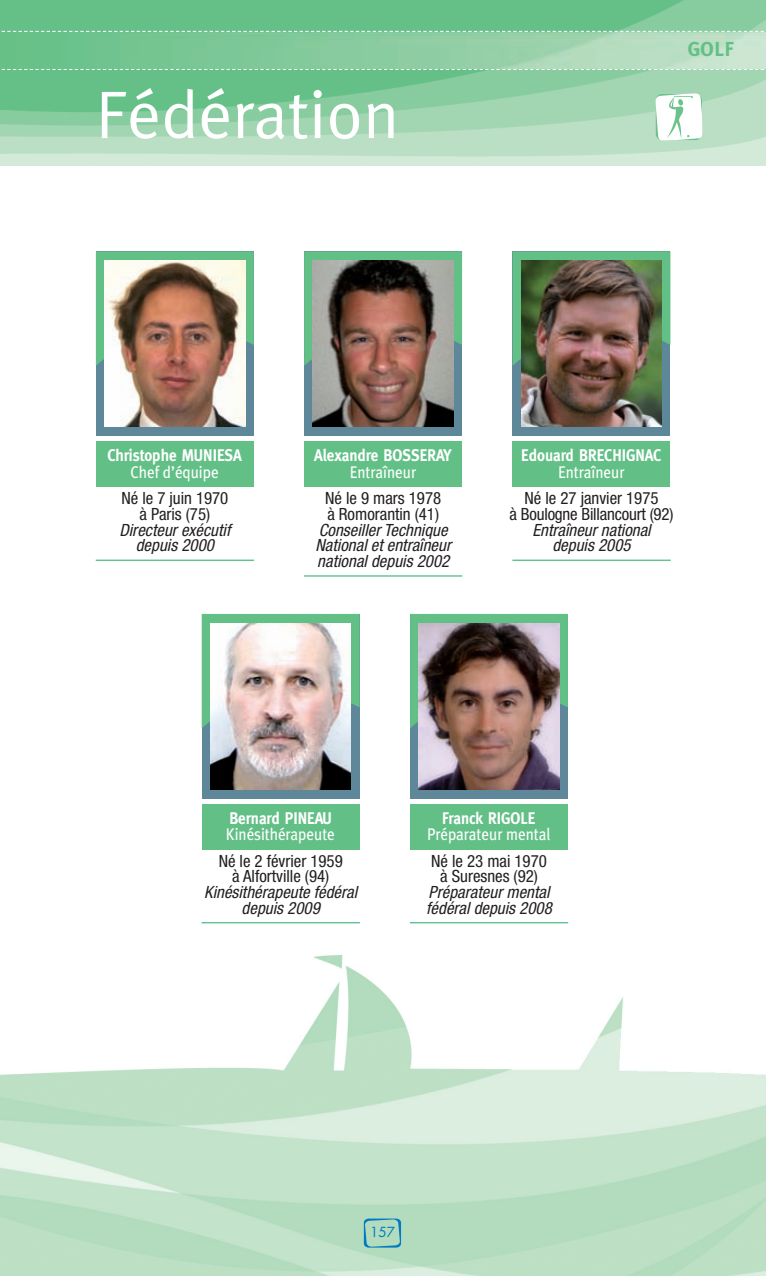
<style>
.page{position:relative;width:766px;height:1276px;background:#fff}
.page>*{position:absolute;margin:0;border:0;box-sizing:border-box;transform-origin:0 0}
.t1{font:67.5px "Meta";color:#fff}
.t2{font:700 20.25px "Meta";color:#62c086}
.t3{font:italic condensed 16.88px/15.8px "Helvetica Neue";letter-spacing:.005em;color:#231f20;text-align:center}
.t4{font:condensed 16.88px/15.8px "Helvetica Neue";color:#231f20;text-align:center}
.t5{font:700 16.88px "Meta";color:#fff;scale:.9 1}
.t6{font:16.88px "Meta Plus";color:#fff;scale:.9 1}
.t7{font:13.5px "Futura";color:#007ac2}
</style>
<div class="page">
<img style="left:0;top:955px;width:765px;height:321px">
<div style="left:410px;top:804px;width:157px;height:45px;background:#62c086"></div>
<div style="left:410px;top:614px;width:157px;height:184px;background:#5e889a"></div>
<div style="left:202px;top:804px;width:157px;height:45px;background:#62c086"></div>
<div style="left:202px;top:614px;width:157px;height:184px;background:#5e889a"></div>
<div style="left:512px;top:441px;width:158px;height:45px;background:#62c086"></div>
<div style="left:512px;top:251px;width:158px;height:185px;background:#5e889a"></div>
<div style="left:304px;top:441px;width:158px;height:45px;background:#62c086"></div>
<div style="left:304px;top:251px;width:158px;height:185px;background:#5e889a"></div>
<div style="left:96px;top:441px;width:158px;height:45px;background:#62c086"></div>
<div style="left:96px;top:251px;width:158px;height:185px;background:#5e889a"></div>
<img style="left:0;top:0;width:765px;height:166px">
<svg style="left:0;top:31px;width:765px;height:1px"></svg>
<hr style="left:410px;top:922px;width:158px;height:1px;background:#34b573">
<svg style="left:410px;top:614px;width:157px;height:114px;background:#65bc89"></svg>
<hr style="left:201px;top:922px;width:159px;height:1px;background:#34b573">
<div style="left:202px;top:614px;width:157px;height:114px;background:#62c086"></div>
<hr style="left:512px;top:559px;width:158px;height:2px;background:#34b573">
<svg style="left:512px;top:251px;width:158px;height:115px;background:#61b785"></svg>
<hr style="left:304px;top:575px;width:158px;height:1px;background:#34b573">
<svg style="left:304px;top:251px;width:158px;height:115px;background:#66b989"></svg>
<hr style="left:96px;top:559px;width:158px;height:2px;background:#34b573">
<svg style="left:96px;top:251px;width:158px;height:115px;background:#6bbe8e"></svg>
<svg style="left:364px;top:1218px;width:37px;height:29px"></svg>
<img style="left:655px;top:94px;width:47px;height:46px;border-radius:6px">
<img style="left:0;top:32px;width:1px;height:37px">
<img style="left:2px;top:69px;width:763px;height:1px">
<img style="left:418px;top:623px;width:141px;height:166px">
<img style="left:210px;top:623px;width:141px;height:166px">
<img style="left:521px;top:260px;width:140px;height:166px">
<img style="left:313px;top:260px;width:140px;height:166px">
<img style="left:105px;top:260px;width:140px;height:166px">
<h1 class="t1" style="left:96px;top:75px;width:305px">Fédération</h1>
<p class="t2" style="left:687px;top:37px;width:47px">GOLF</p>
<p class="t5" style="left:107px;top:445px;width:151px">Christophe MUNIESA</p>
<p class="t6" style="left:130px;top:462px;width:100px">Chef d’équipe</p>
<p class="t4" style="left:121px;top:491px;width:108px">Né le 7 juin 1970 à Paris (75)</p>
<p class="t3" style="left:119px;top:523px;width:112px">Directeur exécutif depuis 2000</p>
<p class="t5" style="left:314px;top:445px;width:154px">Alexandre BOSSERAY</p>
<p class="t6" style="left:349px;top:462px;width:75px">Entraîneur</p>
<p class="t4" style="left:325px;top:491px;width:117px;text-align:left">Né le 9 mars 1978 à Romorantin (41)</p>
<p class="t3" style="left:315px;top:523px;width:137px;text-align:left">Conseiller Technique<br>National et entraîneur national depuis 2002</p>
<p class="t5" style="left:521px;top:445px;width:157px">Edouard BRECHIGNAC</p>
<p class="t6" style="left:558px;top:462px;width:75px">Entraîneur</p>
<p class="t4" style="left:509px;top:491px;width:165px">Né le 27 janvier 1975<br>à Boulogne Billancourt (92)</p>
<p class="t3" style="left:532px;top:523px;width:120px">Entraîneur national depuis 2005</p>
<p class="t5" style="left:229px;top:808px;width:115px">Bernard PINEAU</p>
<p class="t6" style="left:226px;top:824px;width:123px">Kinésithérapeute</p>
<p class="t4" style="left:219px;top:854px;width:126px">Né le 2 février 1959 à Alfortville (94)</p>
<p class="t3" style="left:204px;top:885px;width:154px">Kinésithérapeute fédéral depuis 2009</p>
<p class="t5" style="left:442px;top:808px;width:105px">Franck RIGOLE</p>
<p class="t6" style="left:427px;top:824px;width:138px">Préparateur mental</p>
<p class="t4" style="left:431px;top:854px;width:117px">Né le 23 mai 1970 à Suresnes (92)</p>
<p class="t3" style="left:426px;top:885px;width:127px;text-align:left">Préparateur mental fédéral depuis 2008</p>
<p class="t7" style="left:370px;top:1225px;width:26px">157</p>
</div>
